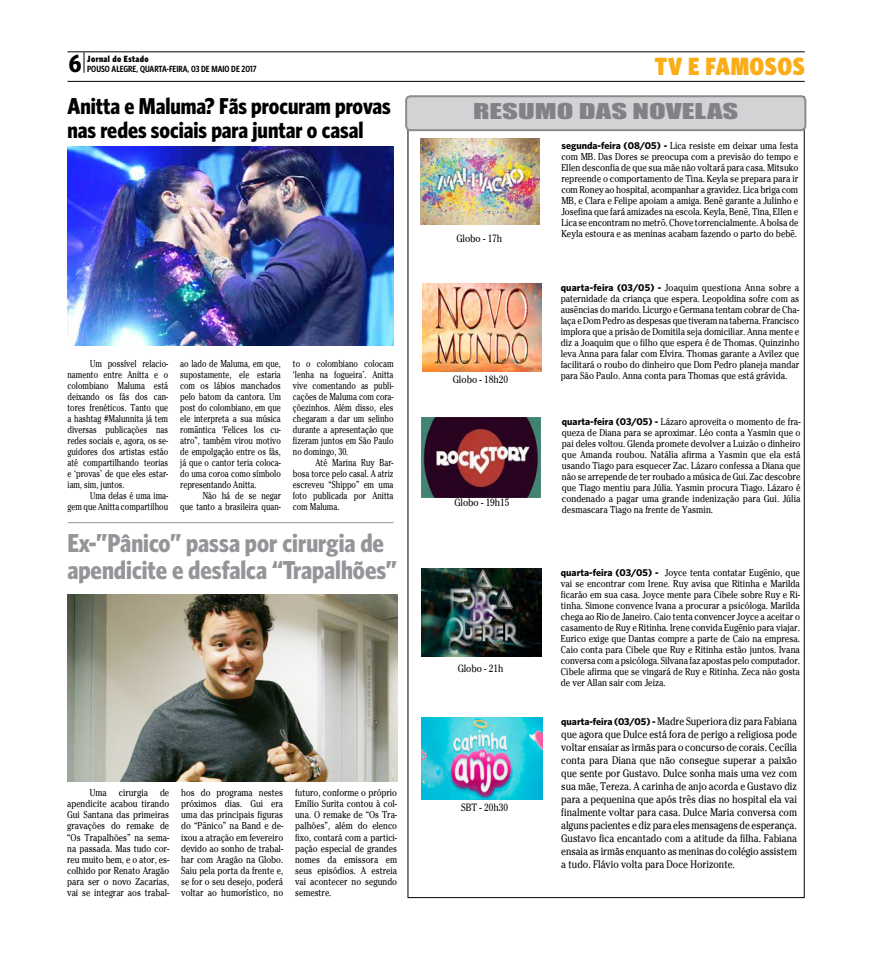
<style>
.page{position:relative;width:879px;height:956px;background:#fff}
.page>*{position:absolute;margin:0;border:0;box-sizing:border-box;transform-origin:0 0}
.t1{font:700 26px/27px "Whitney Condensed";color:#939598}
.t2{font:900 25px "Whitney Condensed";letter-spacing:.02em;color:#fbad18}
.t3{font:700 25px "Whitney Condensed";color:#000}
.t4{font:700 23px/24px "Whitney Condensed";color:#000}
.t5{font:20px "Impact";color:#808285;scale:1.53 1}
.t6{font:11px/13px "Cheltenham Cnd N";color:#000;text-align:justify}
.t7{font:10.5px "Cheltenham Cnd N";color:#000}
.t8{font:10px/11px "Cheltenham Cnd N";color:#000;text-align:justify}
.t9{font:10px/11px "Cheltenham Cnd N";color:#000;text-align:justify;scale:.9 1}
.t10{font:600 9px "Whitney Condensed";color:#000}
.t11{font:900 9px "Whitney Condensed";letter-spacing:.05em;color:#000}
.s1{font-family:"Whitney";font-weight:700}
.s2{font-family:"Whitney";font-weight:700;font-size:10px}
</style>
<div class="page">
<hr style="left:67px;top:51px;width:738px;height:1px;background:#000">
<svg style="left:83px;top:52px;width:1px;height:21px"></svg>
<hr style="left:67px;top:81px;width:738px;height:1px;background:#000">
<div style="left:406px;top:96px;width:399px;height:34px;background:#d1d3d4;border-radius:4px"></div>
<div style="left:405px;top:95px;width:401px;height:36px;border:2px solid #8a8c8e;border-radius:4px"></div>
<img style="left:421px;top:139px;width:119px;height:86px">
<img style="left:422px;top:717px;width:120px;height:82px">
<img style="left:422px;top:283px;width:120px;height:88px">
<img style="left:422px;top:568px;width:119px;height:88px">
<img style="left:422px;top:417px;width:119px;height:80px">
<img style="left:67px;top:147px;width:326px;height:198px">
<hr style="left:67px;top:522px;width:326px;height:1px;background:#939598">
<img style="left:67px;top:594px;width:330px;height:187px">
<h2 class="t3" style="left:69px;top:49px;width:14px">6</h2>
<p class="t11" style="left:87px;top:53px;width:63px">Jornal do Estado</p>
<p class="t10" style="left:87px;top:64px;width:171px">POUSO ALEGRE, QUARTA-FEIRA, 03 DE MAIO DE 2017</p>
<h2 class="t2" style="left:655px;top:52px;width:151px">TV E FAMOSOS</h2>
<h3 class="t4" style="left:67px;top:93px;width:325px">Anitta e Maluma? Fãs procuram provas nas redes sociais para juntar o casal</h3>
<p class="t9" style="left:67px;top:357px;width:113px;text-indent:23px">Um possível relacio&shy;namento entre Anitta e o colombiano Maluma está deixando os fãs dos can&shy;tores frenéticos. Tanto que a hashtag #Malunnita já tem diversas publicações nas redes sociais e, agora, os se&shy;guidores dos artistas estão até compartilhando teorias e ‘provas’ de que eles estar&shy;iam, sim, juntos.</p>
<p class="t9" style="left:67px;top:489px;width:113px;text-align:right">Uma delas é uma ima-<br>gem que Anitta compartilhou</p>
<p class="t9" style="left:180px;top:357px;width:113px">ao lado de Maluma, em que, supostamente, ele estaria com os lábios manchados pelo batom da cantora. Um post do colombiano, em que ele interpreta a sua música romântica ‘Felices los cu&shy;atro”, também virou motivo de empolgação entre os fãs, já que o cantor teria coloca&shy;do uma coroa como símbolo representando Anitta.</p>
<p class="t9" style="left:180px;top:489px;width:113px;text-align:right">Não há de se negar<br>que tanto a brasileira quan-</p>
<p class="t9" style="left:293px;top:357px;width:113px">to o colombiano colocam ‘lenha na fogueira’. Anitta vive comentando as publi&shy;cações de Maluma com cora&shy;çõezinhos. Além disso, eles chegaram a dar um selinho durante a apresentação que fizeram juntos em São Paulo no domingo, 30.</p>
<p class="t9" style="left:293px;top:456px;width:113px;text-indent:23px">Até Marina Ruy Bar&shy;bosa torce pelo casal. A atriz escreveu “Shippo” em uma foto publicada por Anitta com Maluma.</p>
<h1 class="t1" style="left:67px;top:528px;width:331px">Ex-”Pânico” passa por cirurgia de apendicite e desfalca “Trapalhões”</h1>
<p class="t8" style="left:67px;top:787px;width:103px;text-indent:23px">Uma cirurgia de apendicite acabou tirando Gui Santana das primeiras gravações do remake de “Os Trapalhões” na sema&shy;na passada. Mas tudo cor&shy;reu muito bem, e o ator, es&shy;colhido por Renato Aragão para ser o novo Zacarias, vai se integrar aos trabal-</p>
<p class="t8" style="left:181px;top:787px;width:103px">hos do programa nestes próximos dias. Gui era uma das principais figuras do “Pânico” na Band e de&shy;ixou a atração em fevereiro devido ao sonho de trabal&shy;har com Aragão na Globo.<br>Saiu pela porta da frente e, se for o seu desejo, poderá voltar ao humorístico, no</p>
<p class="t8" style="left:295px;top:787px;width:103px">futuro, conforme o próprio Emílio Surita contou à col&shy;una. O remake de “Os Tra&shy;palhões”, além do elenco fixo, contará com a partici&shy;pação especial de grandes nomes da emissora em seus episódios. A estreia vai acontecer no segundo semestre.</p>
<h3 class="t5" style="left:473px;top:95px;width:175px">RESUMO DAS NOVELAS</h3>
<p class="t7" style="left:456px;top:232px;width:47px">Globo - 17h</p>
<p class="t7" style="left:453px;top:373px;width:56px">Globo - 18h20</p>
<p class="t7" style="left:454px;top:496px;width:56px">Globo - 19h15</p>
<p class="t7" style="left:458px;top:662px;width:47px">Globo - 21h</p>
<p class="t7" style="left:461px;top:800px;width:48px">SBT - 20h30</p>
<p class="t8" style="left:561px;top:140px;width:239px"><span class="s1">segunda-feira (08/05) -</span> Lica resiste em deixar uma festa com MB. Das Dores se preocupa com a previsão do tempo e Ellen desconfia de que sua mãe não voltará para casa. Mitsuko repreende o comportamento de Tina. Keyla se prepara para ir com Roney ao hospital, acompanhar a gravidez. Lica briga com MB, e Clara e Felipe apoiam a amiga. Benê garante a Julinho e Josefina que fará amizades na escola. Keyla, Benê, Tina, Ellen e Lica se encontram no metrô. Chove torrencialmente. A bolsa de Keyla estoura e as meninas acabam fazendo o parto do bebê.</p>
<p class="t8" style="left:561px;top:282px;width:240px"><span class="s1">quarta-feira (03/05) -</span> Joaquim questiona Anna sobre a paternidade da criança que espera. Leopoldina sofre com as ausências do marido. Licurgo e Germana tentam cobrar de Cha&shy;laça e Dom Pedro as despesas que tiveram na taberna. Francisco implora que a prisão de Domitila seja domiciliar. Anna mente e diz a Joaquim que o filho que espera é de Thomas. Quinzinho leva Anna para falar com Elvira. Thomas garante a Avilez que facilitará o roubo do dinheiro que Dom Pedro planeja mandar para São Paulo. Anna conta para Thomas que está grávida.</p>
<p class="t8" style="left:562px;top:416px;width:240px"><span class="s1">quarta-feira (03/05) -</span> Lázaro aproveita o momento de fra&shy;queza de Diana para se aproximar. Léo conta a Yasmin que o pai deles voltou. Glenda promete devolver a Luizão o dinheiro que Amanda roubou. Natália afirma a Yasmin que ela está usando Tiago para esquecer Zac. Lázaro confessa a Diana que não se arrepende de ter roubado a música de Gui. Zac descobre que Tiago mentiu para Júlia. Yasmin procura Tiago. Lázaro é condenado a pagar uma grande indenização para Gui. Júlia desmascara Tiago na frente de Yasmin.</p>
<p class="t8" style="left:561px;top:567px;width:241px"><span class="s1">quarta-feira (03/05) -</span> Joyce tenta contatar Eugênio, que vai se encontrar com Irene. Ruy avisa que Ritinha e Marilda ficarão em sua casa. Joyce mente para Cibele sobre Ruy e Ri&shy;tinha. Simone convence Ivana a procurar a psicóloga. Marilda chega ao Rio de Janeiro. Caio tenta convencer Joyce a aceitar o casamento de Ruy e Ritinha. Irene convida Eugênio para viajar.<br>Eurico exige que Dantas compre a parte de Caio na empresa.<br>Caio conta para Cibele que Ruy e Ritinha estão juntos. Ivana conversa com a psicóloga. Silvana faz apostas pelo computador.<br>Cibele afirma que se vingará de Ruy e Ritinha. Zeca não gosta de ver Allan sair com Jeiza.</p>
<p class="t6" style="left:561px;top:714px;width:237px"><span class="s2">quarta-feira (03/05) -</span> Madre Superiora diz para Fabiana que agora que Dulce está fora de perigo a religiosa pode voltar ensaiar as irmãs para o concurso de corais. Cecília conta para Diana que não consegue superar a paixão que sente por Gustavo. Dulce sonha mais uma vez com sua mãe, Tereza. A carinha de anjo acorda e Gustavo diz para a pequenina que após três dias no hospital ela vai finalmente voltar para casa. Dulce Maria conversa com alguns pacientes e diz para eles mensagens de esperança.<br>Gustavo fica encantado com a atitude da filha. Fabiana ensaia as irmãs enquanto as meninas do colégio assistem a tudo. Flávio volta para Doce Horizonte.</p>
</div>
